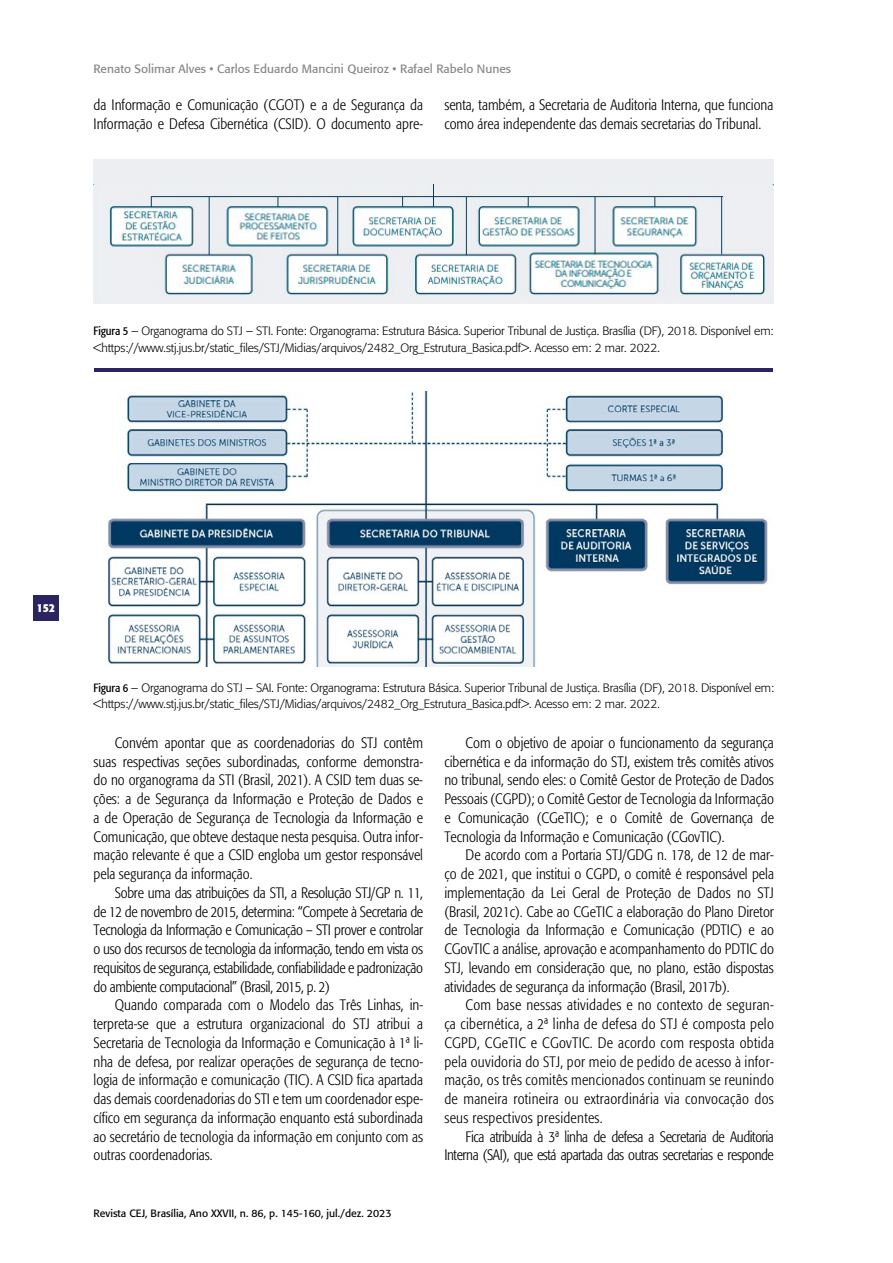
<style>
.page{position:relative;width:893px;height:1263px;background:#fff}
.page>*{position:absolute;margin:0;border:0;box-sizing:border-box;transform-origin:0 0}
.t1{font:300 condensed 15px/18.8px "Formata";color:#000;text-align:justify}
.t2{font:300 condensed 15px/18.8px "Formata";letter-spacing:-.025em;color:#000;text-align:right}
.t3{font:300 12px/16.5px "Formata";letter-spacing:-.01em;color:#000}
.t4{font:12px "Formata";color:#878787}
.t5{font:700 condensed 12px "Formata";color:#fff}
.t6{font:10.5px "Formata";color:#000}
.s1{font-weight:400;font-stretch:condensed}
</style>
<div class="page">
<div style="left:33px;top:595px;width:26px;height:26px;background:#2b2460"></div>
<div style="left:94px;top:159px;width:680px;height:144px;background:#edeef1"></div>
<img style="left:94px;top:185px;width:679px;height:119px">
<img style="left:107px;top:392px;width:661px;height:275px">
<hr style="left:94px;top:369px;width:679px;height:3px;background:#2b2460">
<p class="t4" style="left:93px;top:61px;width:419px">Renato Solimar Alves • Carlos Eduardo Mancini Queiroz • Rafael Rabelo Nunes</p>
<p class="t1" style="left:94px;top:96px;width:331px">da Informação e Comunicação (CGOT) e a de Segurança da<br>Informação e Defesa Cibernética (CSID). O documento apre-</p>
<p class="t1" style="left:444px;top:96px;width:330px">senta, também, a Secretaria de Auditoria Interna, que funciona como área independente das demais secretarias do Tribunal.</p>
<p class="t3" style="left:94px;top:323px;width:681px"><span class="s1">Figura 5</span> – Organograma do STJ – STI. Fonte: Organograma: Estrutura Básica. Superior Tribunal de Justiça. Brasília (DF), 2018. Disponível em: &lt;https://www.stj.jus.br/static_files/STJ/Midias/arquivos/2482_Org_Estrutura_Basica.pdf&gt;. Acesso em: 2 mar. 2022.</p>
<p class="t5" style="left:37px;top:600px;width:19px">152</p>
<p class="t3" style="left:94px;top:679px;width:682px"><span class="s1">Figura 6</span> – Organograma do STJ – SAI. Fonte: Organograma: Estrutura Básica. Superior Tribunal de Justiça. Brasília (DF), 2018. Disponível em: &lt;https://www.stj.jus.br/static_files/STJ/Midias/arquivos/2482_Org_Estrutura_Basica.pdf&gt;. Acesso em: 2 mar. 2022.</p>
<p class="t1" style="left:94px;top:733px;width:331px;text-indent:21px">Convém apontar que as coordenadorias do STJ contêm suas respectivas seções subordinadas, conforme demonstra&shy;do no organograma da STI (Brasil, 2021). A CSID tem duas se&shy;ções: a de Segurança da Informação e Proteção de Dados e a de Operação de Segurança de Tecnologia da Informação e Comunicação, que obteve destaque nesta pesquisa. Outra infor&shy;mação relevante é que a CSID engloba um gestor responsável pela segurança da informação.</p>
<p class="t1" style="left:94px;top:883px;width:331px;text-indent:21px">Sobre uma das atribuições da STI, a Resolução STJ/GP n. 11, de 12 de novembro de 2015, determina: “Compete à Secretaria de Tecnologia da Informação e Comunicação – STI prover e controlar o uso dos recursos de tecnologia da informação, tendo em vista os requisitos de segurança, estabilidade, confiabilidade e padronização do ambiente computacional” (Brasil, 2015, p. 2)</p>
<p class="t1" style="left:94px;top:996px;width:331px;text-indent:21px">Quando comparada com o Modelo das Três Linhas, in&shy;terpreta-se que a estrutura organizacional do STJ atribui a Secretaria de Tecnologia da Informação e Comunicação à 1ª li&shy;nha de defesa, por realizar operações de segurança de tecno&shy;logia de informação e comunicação (TIC). A CSID fica apartada das demais coordenadorias do STI e tem um coordenador espe&shy;cífico em segurança da informação enquanto está subordinada ao secretário de tecnologia da informação em conjunto com as outras coordenadorias.</p>
<p class="t6" style="left:94px;top:1206px;width:299px">Revista CEJ, Brasília, Ano XXVII, n. 86, p. 145-160, jul./dez. 2023</p>
<p class="t1" style="left:444px;top:733px;width:331px;text-indent:21px">Com o objetivo de apoiar o funcionamento da segurança cibernética e da informação do STJ, existem três comitês ativos no tribunal, sendo eles: o Comitê Gestor de Proteção de Dados Pessoais (CGPD); o Comitê Gestor de Tecnologia da Informação e Comunicação (CGeTIC); e o Comitê de Governança de Tecnologia da Informação e Comunicação (CGovTIC).</p>
<p class="t1" style="left:444px;top:846px;width:331px;text-indent:21px">De acordo com a Portaria STJ/GDG n. 178, de 12 de mar&shy;ço de 2021, que institui o CGPD, o comitê é responsável pela implementação da Lei Geral de Proteção de Dados no STJ (Brasil, 2021c). Cabe ao CGeTIC a elaboração do Plano Diretor de Tecnologia da Informação e Comunicação (PDTIC) e ao CGovTIC a análise, aprovação e acompanhamento do PDTIC do STJ, levando em consideração que, no plano, estão dispostas atividades de segurança da informação (Brasil, 2017b).</p>
<p class="t1" style="left:444px;top:996px;width:331px;text-indent:21px">Com base nessas atividades e no contexto de seguran&shy;ça cibernética, a 2ª linha de defesa do STJ é composta pelo CGPD, CGeTIC e CGovTIC. De acordo com resposta obtida pela ouvidoria do STJ, por meio de pedido de acesso à infor&shy;mação, os três comitês mencionados continuam se reunindo de maneira rotineira ou extraordinária via convocação dos seus respectivos presidentes.</p>
<p class="t2" style="left:444px;top:1127px;width:331px">Fica atribuída à 3ª linha de defesa a Secretaria de Auditoria<br>Interna (SAI), que está apartada das outras secretarias e responde</p>
</div>
